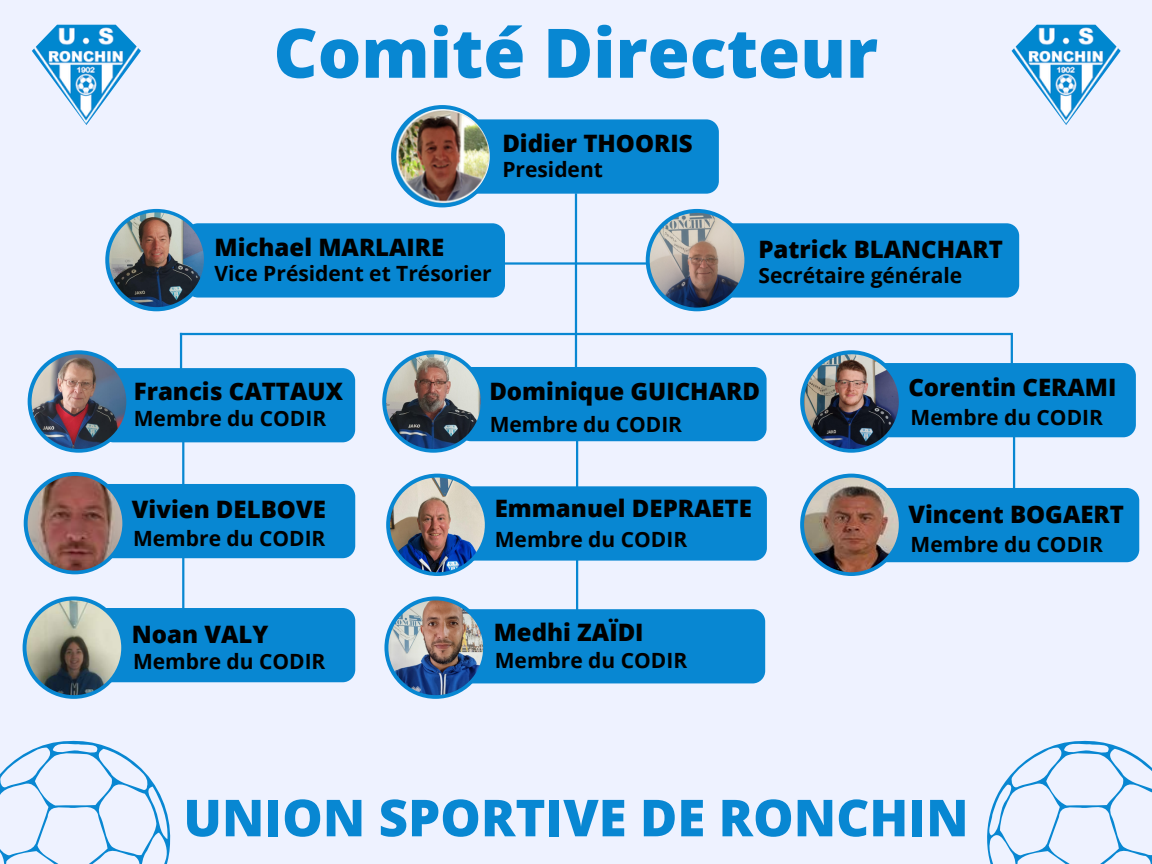
<style>
.page{position:relative;width:1152px;height:864px;background:#eef2ff}
.page>*{position:absolute;margin:0;border:0;box-sizing:border-box;transform-origin:0 0}
.t1{font:800 68.4px "Open Sans";color:#0887d2}
.t2{font:800 51px "Open Sans";color:#0887d2}
.t3{font:800 24px "Open Sans";color:#000}
.t4{font:700 21px "Open Sans";color:#000}
</style>
<div class="page">
<hr style="left:1011px;top:333px;width:2px;height:42px;background:#0887d2">
<hr style="left:1013px;top:434px;width:2px;height:67px;background:#0887d2">
<div style="left:448px;top:119px;width:271px;height:75px;background:#0887d2;border-radius:13px"></div>
<div style="left:391px;top:105px;width:102px;height:102px;background:#0887d2;border-radius:50%"></div>
<img style="left:395px;top:109px;width:95px;height:95px;border-radius:50%">
<hr style="left:180px;top:333px;width:831px;height:2px;background:#0887d2">
<hr style="left:490px;top:262px;width:163px;height:3px;background:#0887d2">
<hr style="left:575px;top:193px;width:2px;height:211px;background:#0887d2">
<hr style="left:180px;top:333px;width:2px;height:42px;background:#0887d2">
<hr style="left:182px;top:442px;width:2px;height:66px;background:#0887d2">
<hr style="left:576px;top:439px;width:2px;height:67px;background:#0887d2">
<div style="left:186px;top:223px;width:319px;height:75px;background:#0887d2;border-radius:13px"></div>
<div style="left:105px;top:209px;width:103px;height:102px;background:#0887d2;border-radius:50%"></div>
<img style="left:109px;top:212px;width:95px;height:95px;border-radius:50%">
<div style="left:706px;top:223px;width:313px;height:75px;background:#0887d2;border-radius:13px"></div>
<svg style="left:646px;top:209px;width:102px;height:102px"></svg>
<img style="left:650px;top:213px;width:94px;height:95px;border-radius:50%">
<div style="left:101px;top:368px;width:254px;height:74px;background:#0887d2;border-radius:13px"></div>
<div style="left:86px;top:484px;width:269px;height:74px;background:#0887d2;border-radius:13px"></div>
<svg style="left:28px;top:350px;width:102px;height:103px"></svg>
<svg style="left:24px;top:472px;width:102px;height:102px"></svg>
<img style="left:32px;top:354px;width:94px;height:95px;border-radius:50%">
<img style="left:28px;top:476px;width:94px;height:95px;border-radius:50%">
<div style="left:865px;top:363px;width:271px;height:74px;background:#0887d2;border-radius:13px"></div>
<div style="left:451px;top:486px;width:316px;height:75px;background:#0887d2;border-radius:13px"></div>
<svg style="left:800px;top:350px;width:103px;height:103px"></svg>
<svg style="left:386px;top:474px;width:103px;height:102px"></svg>
<img style="left:804px;top:354px;width:95px;height:95px;border-radius:50%">
<img style="left:390px;top:478px;width:95px;height:94px;border-radius:50%">
<div style="left:458px;top:367px;width:309px;height:74px;background:#0887d2;border-radius:13px"></div>
<div style="left:865px;top:488px;width:274px;height:74px;background:#0887d2;border-radius:13px"></div>
<svg style="left:382px;top:350px;width:103px;height:103px"></svg>
<svg style="left:800px;top:474px;width:103px;height:102px"></svg>
<img style="left:386px;top:354px;width:95px;height:95px;border-radius:50%">
<img style="left:804px;top:478px;width:95px;height:94px;border-radius:50%">
<img style="left:32px;top:25px;width:109px;height:100px">
<img style="left:1012px;top:25px;width:109px;height:100px">
<svg style="left:0;top:740px;width:171px;height:124px"></svg>
<svg style="left:987px;top:740px;width:165px;height:124px"></svg>
<div style="left:449px;top:609px;width:316px;height:74px;background:#0887d2;border-radius:13px"></div>
<svg style="left:384px;top:596px;width:103px;height:103px"></svg>
<img style="left:388px;top:600px;width:95px;height:95px;border-radius:50%">
<hr style="left:576px;top:558px;width:2px;height:67px;background:#0887d2">
<hr style="left:182px;top:554px;width:2px;height:66px;background:#0887d2">
<div style="left:86px;top:608px;width:269px;height:74px;background:#0887d2;border-radius:13px"></div>
<svg style="left:23px;top:596px;width:102px;height:103px"></svg>
<img style="left:27px;top:600px;width:94px;height:95px;border-radius:50%">
<h1 class="t1" style="left:274px;top:5px;width:606px">Comité Directeur</h1>
<p class="t3" style="left:502px;top:126px;width:192px">Didier THOORIS</p>
<p class="t4" style="left:502px;top:155px;width:102px">President</p>
<p class="t3" style="left:215px;top:230px;width:231px">Michael MARLAIRE</p>
<p class="t4" style="left:215px;top:259px;width:279px">Vice Président et Trésorier</p>
<p class="t3" style="left:758px;top:232px;width:246px">Patrick BLANCHART</p>
<p class="t4" style="left:758px;top:260px;width:205px">Secrétaire générale</p>
<p class="t3" style="left:134px;top:374px;width:211px">Francis CATTAUX</p>
<p class="t3" style="left:489px;top:375px;width:272px">Dominique GUICHARD</p>
<p class="t3" style="left:908px;top:371px;width:210px">Corentin CERAMI</p>
<p class="t4" style="left:134px;top:404px;width:194px">Membre du CODIR</p>
<p class="t4" style="left:490px;top:409px;width:194px">Membre du CODIR</p>
<p class="t4" style="left:911px;top:402px;width:194px">Membre du CODIR</p>
<p class="t3" style="left:132px;top:492px;width:195px">Vivien DELBOVE</p>
<p class="t3" style="left:495px;top:491px;width:259px">Emmanuel DEPRAETE</p>
<p class="t3" style="left:908px;top:497px;width:217px">Vincent BOGAERT</p>
<p class="t4" style="left:133px;top:523px;width:194px">Membre du CODIR</p>
<p class="t4" style="left:495px;top:525px;width:194px">Membre du CODIR</p>
<p class="t4" style="left:911px;top:529px;width:194px">Membre du CODIR</p>
<p class="t3" style="left:132px;top:618px;width:138px">Noan VALY</p>
<p class="t4" style="left:133px;top:646px;width:194px">Membre du CODIR</p>
<p class="t3" style="left:494px;top:615px;width:151px">Medhi ZAÏDI</p>
<p class="t4" style="left:495px;top:646px;width:194px">Membre du CODIR</p>
<h2 class="t2" style="left:183px;top:782px;width:787px">UNION SPORTIVE DE RONCHIN</h2>
</div>
